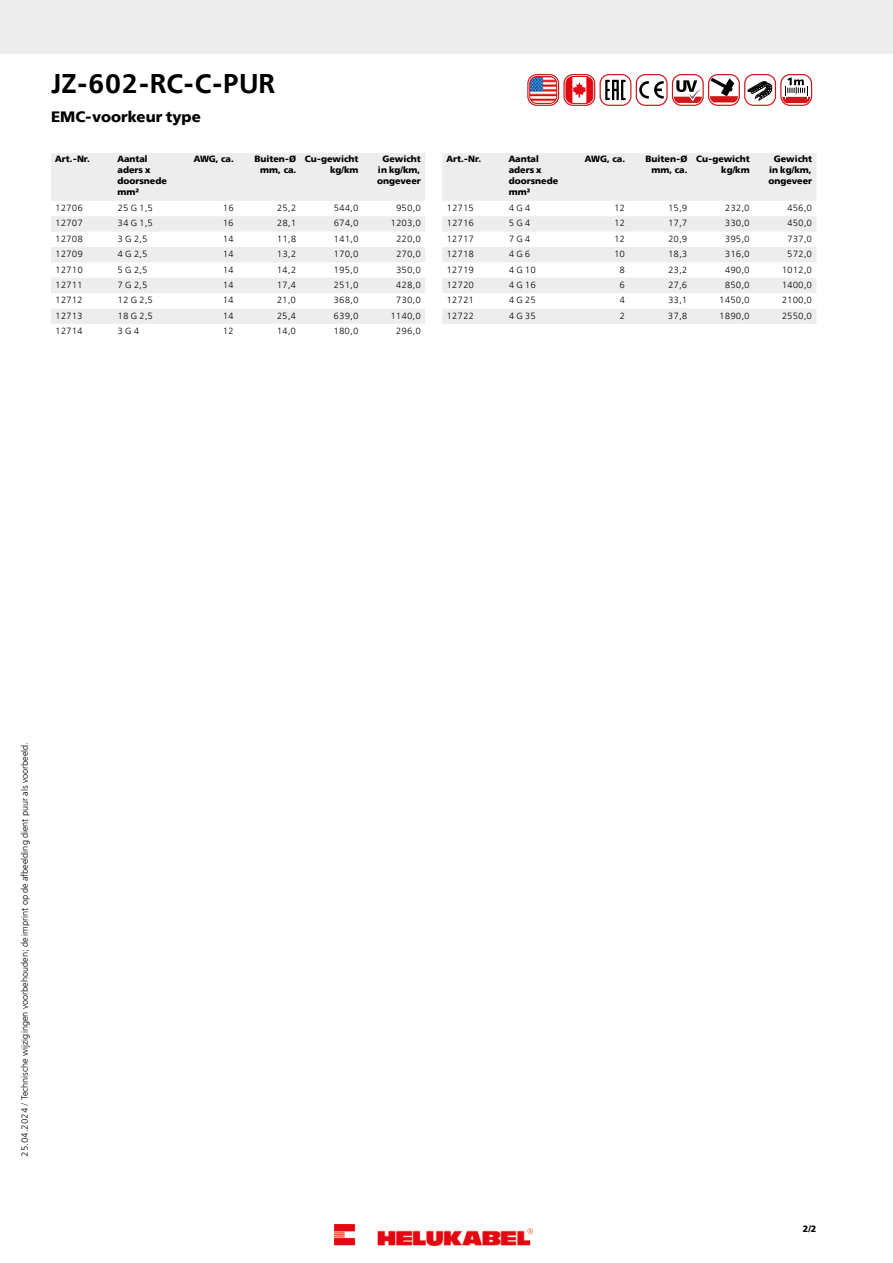
<style>
.page{position:relative;width:893px;height:1263px;background:#fff}
.page>*{position:absolute;margin:0;border:0;box-sizing:border-box;transform-origin:0 0}
.t1{font:600 27px "Free Set";color:#000}
.t2{font:700 15px "Free Set";color:#000}
.t3{font:300 9px "Free Set";color:#000}
.t4{font:700 9px/10.8px "Free Set";color:#000;text-align:right}
</style>
<div class="page">
<svg style="left:51px;top:153px;width:374px;height:171px;fill:#ededed"></svg>
<svg style="left:442px;top:153px;width:374px;height:171px;fill:#ededed"></svg>
<div style="left:0;top:0;width:893px;height:53px;background:#ededed"></div>
<div style="left:527px;top:74px;width:32px;height:32px;border:1px solid #cd1719;border-radius:9px"></div>
<img style="left:530px;top:76px;width:27px;height:27px">
<div style="left:529px;top:76px;width:28px;height:28px;border:1px solid #cd1719;border-radius:7px"></div>
<div style="left:563px;top:74px;width:32px;height:32px;border:1px solid #cd1719;border-radius:9px"></div>
<svg style="left:566px;top:76px;width:27px;height:27px"></svg>
<div style="left:565px;top:76px;width:28px;height:28px;border:1px solid #cd1719;border-radius:7px"></div>
<div style="left:600px;top:74px;width:31px;height:32px;border:1px solid #cd1719;border-radius:9px"></div>
<svg style="left:605px;top:80px;width:21px;height:20px"></svg>
<div style="left:636px;top:74px;width:32px;height:32px;border:1px solid #cd1719;border-radius:9px"></div>
<svg style="left:639px;top:81px;width:25px;height:18px"></svg>
<div style="left:672px;top:74px;width:32px;height:32px;border:1px solid #cd1719;border-radius:9px"></div>
<svg style="left:674px;top:80px;width:28px;height:23px"></svg>
<div style="left:708px;top:74px;width:32px;height:32px;border:1px solid #cd1719;border-radius:9px"></div>
<svg style="left:710px;top:78px;width:28px;height:24px"></svg>
<div style="left:744px;top:74px;width:32px;height:32px;border:1px solid #cd1719;border-radius:9px"></div>
<svg style="left:747px;top:81px;width:25px;height:20px"></svg>
<div style="left:780px;top:74px;width:32px;height:32px;border:1px solid #cd1719;border-radius:9px"></div>
<svg style="left:782px;top:78px;width:28px;height:25px"></svg>
<img style="left:335px;top:1225px;width:198px;height:21px">
<h1 class="t1" style="left:51px;top:66px;width:226px">JZ-602-RC-C-PUR</h1>
<h2 class="t2" style="left:51px;top:107px;width:151px">EMC-voorkeur type</h2>
<p class="t4" style="left:55px;top:153px;width:36px">Art.-Nr.</p>
<p class="t4" style="left:118px;top:153px;width:51px;text-align:left">Aantal aders x doorsnede mm²</p>
<p class="t4" style="left:194px;top:153px;width:42px">AWG, ca.</p>
<p class="t4" style="left:254px;top:153px;width:43px">Buiten-Ø mm, ca.</p>
<p class="t4" style="left:305px;top:153px;width:55px">Cu-gewicht kg/km</p>
<p class="t4" style="left:377px;top:153px;width:45px;text-align:justify;text-indent:5px">Gewicht in kg/km, ongeveer</p>
<p class="t3" style="left:55px;top:202px;width:29px">12706</p>
<p class="t3" style="left:118px;top:202px;width:37px">25 G 1,5</p>
<p class="t3" style="left:223px;top:202px;width:13px">16</p>
<p class="t3" style="left:277px;top:202px;width:21px">25,2</p>
<p class="t3" style="left:334px;top:202px;width:26px">544,0</p>
<p class="t3" style="left:396px;top:202px;width:26px">950,0</p>
<p class="t3" style="left:55px;top:218px;width:29px">12707</p>
<p class="t3" style="left:118px;top:218px;width:37px">34 G 1,5</p>
<p class="t3" style="left:223px;top:218px;width:13px">16</p>
<p class="t3" style="left:277px;top:218px;width:21px">28,1</p>
<p class="t3" style="left:334px;top:218px;width:26px">674,0</p>
<p class="t3" style="left:390px;top:218px;width:32px">1203,0</p>
<p class="t3" style="left:55px;top:233px;width:29px">12708</p>
<p class="t3" style="left:118px;top:233px;width:31px">3 G 2,5</p>
<p class="t3" style="left:223px;top:233px;width:13px">14</p>
<p class="t3" style="left:277px;top:233px;width:21px">11,8</p>
<p class="t3" style="left:334px;top:233px;width:26px">141,0</p>
<p class="t3" style="left:396px;top:233px;width:26px">220,0</p>
<p class="t3" style="left:55px;top:248px;width:29px">12709</p>
<p class="t3" style="left:118px;top:248px;width:31px">4 G 2,5</p>
<p class="t3" style="left:223px;top:248px;width:13px">14</p>
<p class="t3" style="left:277px;top:248px;width:21px">13,2</p>
<p class="t3" style="left:334px;top:248px;width:26px">170,0</p>
<p class="t3" style="left:396px;top:248px;width:26px">270,0</p>
<p class="t3" style="left:55px;top:264px;width:29px">12710</p>
<p class="t3" style="left:118px;top:264px;width:31px">5 G 2,5</p>
<p class="t3" style="left:223px;top:264px;width:13px">14</p>
<p class="t3" style="left:277px;top:264px;width:21px">14,2</p>
<p class="t3" style="left:334px;top:264px;width:26px">195,0</p>
<p class="t3" style="left:396px;top:264px;width:26px">350,0</p>
<p class="t3" style="left:55px;top:279px;width:29px">12711</p>
<p class="t3" style="left:118px;top:279px;width:31px">7 G 2,5</p>
<p class="t3" style="left:223px;top:279px;width:13px">14</p>
<p class="t3" style="left:277px;top:279px;width:21px">17,4</p>
<p class="t3" style="left:334px;top:279px;width:26px">251,0</p>
<p class="t3" style="left:396px;top:279px;width:26px">428,0</p>
<p class="t3" style="left:55px;top:295px;width:29px">12712</p>
<p class="t3" style="left:118px;top:295px;width:37px">12 G 2,5</p>
<p class="t3" style="left:223px;top:295px;width:13px">14</p>
<p class="t3" style="left:277px;top:295px;width:21px">21,0</p>
<p class="t3" style="left:334px;top:295px;width:26px">368,0</p>
<p class="t3" style="left:396px;top:295px;width:26px">730,0</p>
<p class="t3" style="left:55px;top:310px;width:29px">12713</p>
<p class="t3" style="left:118px;top:310px;width:37px">18 G 2,5</p>
<p class="t3" style="left:223px;top:310px;width:13px">14</p>
<p class="t3" style="left:277px;top:310px;width:21px">25,4</p>
<p class="t3" style="left:334px;top:310px;width:26px">639,0</p>
<p class="t3" style="left:390px;top:310px;width:32px">1140,0</p>
<p class="t3" style="left:55px;top:325px;width:29px">12714</p>
<p class="t3" style="left:118px;top:325px;width:23px">3G4</p>
<p class="t3" style="left:223px;top:325px;width:13px">12</p>
<p class="t3" style="left:277px;top:325px;width:21px">14,0</p>
<p class="t3" style="left:334px;top:325px;width:26px">180,0</p>
<p class="t3" style="left:396px;top:325px;width:26px">296,0</p>
<p class="t4" style="left:446px;top:153px;width:36px">Art.-Nr.</p>
<p class="t4" style="left:509px;top:153px;width:51px;text-align:left">Aantal aders x doorsnede mm²</p>
<p class="t4" style="left:585px;top:153px;width:42px">AWG, ca.</p>
<p class="t4" style="left:646px;top:153px;width:43px">Buiten-Ø mm, ca.</p>
<p class="t4" style="left:696px;top:153px;width:55px">Cu-gewicht kg/km</p>
<p class="t4" style="left:768px;top:153px;width:45px;text-align:center">Gewicht in kg/km, ongeveer</p>
<p class="t3" style="left:446px;top:202px;width:29px">12715</p>
<p class="t3" style="left:509px;top:202px;width:23px">4G4</p>
<p class="t3" style="left:614px;top:202px;width:13px">12</p>
<p class="t3" style="left:668px;top:202px;width:21px">15,9</p>
<p class="t3" style="left:725px;top:202px;width:26px">232,0</p>
<p class="t3" style="left:787px;top:202px;width:26px">456,0</p>
<p class="t3" style="left:446px;top:218px;width:29px">12716</p>
<p class="t3" style="left:509px;top:218px;width:23px">5G4</p>
<p class="t3" style="left:614px;top:218px;width:13px">12</p>
<p class="t3" style="left:668px;top:218px;width:21px">17,7</p>
<p class="t3" style="left:725px;top:218px;width:26px">330,0</p>
<p class="t3" style="left:787px;top:218px;width:26px">450,0</p>
<p class="t3" style="left:446px;top:233px;width:29px">12717</p>
<p class="t3" style="left:509px;top:233px;width:23px">7G4</p>
<p class="t3" style="left:614px;top:233px;width:13px">12</p>
<p class="t3" style="left:668px;top:233px;width:21px">20,9</p>
<p class="t3" style="left:725px;top:233px;width:26px">395,0</p>
<p class="t3" style="left:787px;top:233px;width:26px">737,0</p>
<p class="t3" style="left:446px;top:248px;width:29px">12718</p>
<p class="t3" style="left:509px;top:248px;width:23px">4G6</p>
<p class="t3" style="left:614px;top:248px;width:13px">10</p>
<p class="t3" style="left:668px;top:248px;width:21px">18,3</p>
<p class="t3" style="left:725px;top:248px;width:26px">316,0</p>
<p class="t3" style="left:787px;top:248px;width:26px">572,0</p>
<p class="t3" style="left:446px;top:264px;width:29px">12719</p>
<p class="t3" style="left:509px;top:264px;width:29px">4G10</p>
<p class="t3" style="left:619px;top:264px;width:7px">8</p>
<p class="t3" style="left:668px;top:264px;width:21px">23,2</p>
<p class="t3" style="left:725px;top:264px;width:26px">490,0</p>
<p class="t3" style="left:782px;top:264px;width:32px">1012,0</p>
<p class="t3" style="left:446px;top:279px;width:29px">12720</p>
<p class="t3" style="left:509px;top:279px;width:29px">4G16</p>
<p class="t3" style="left:619px;top:279px;width:7px">6</p>
<p class="t3" style="left:668px;top:279px;width:21px">27,6</p>
<p class="t3" style="left:725px;top:279px;width:26px">850,0</p>
<p class="t3" style="left:782px;top:279px;width:32px">1400,0</p>
<p class="t3" style="left:446px;top:295px;width:29px">12721</p>
<p class="t3" style="left:509px;top:295px;width:29px">4G25</p>
<p class="t3" style="left:619px;top:295px;width:7px">4</p>
<p class="t3" style="left:668px;top:295px;width:21px">33,1</p>
<p class="t3" style="left:719px;top:295px;width:32px">1450,0</p>
<p class="t3" style="left:782px;top:295px;width:32px">2100,0</p>
<p class="t3" style="left:446px;top:310px;width:29px">12722</p>
<p class="t3" style="left:509px;top:310px;width:29px">4G35</p>
<p class="t3" style="left:619px;top:310px;width:7px">2</p>
<p class="t3" style="left:668px;top:310px;width:21px">37,8</p>
<p class="t3" style="left:719px;top:310px;width:32px">1890,0</p>
<p class="t3" style="left:782px;top:310px;width:32px">2550,0</p>
<p class="t3" style="left:19px;top:1157px;width:416px;rotate:-90deg">25.04.2024 / Technische wijzigingen voorbehouden; de imprint op de afbeelding dient puur als voorbeeld.</p>
<p class="t4" style="left:803px;top:1223px;width:15px">2/2</p>
</div>
